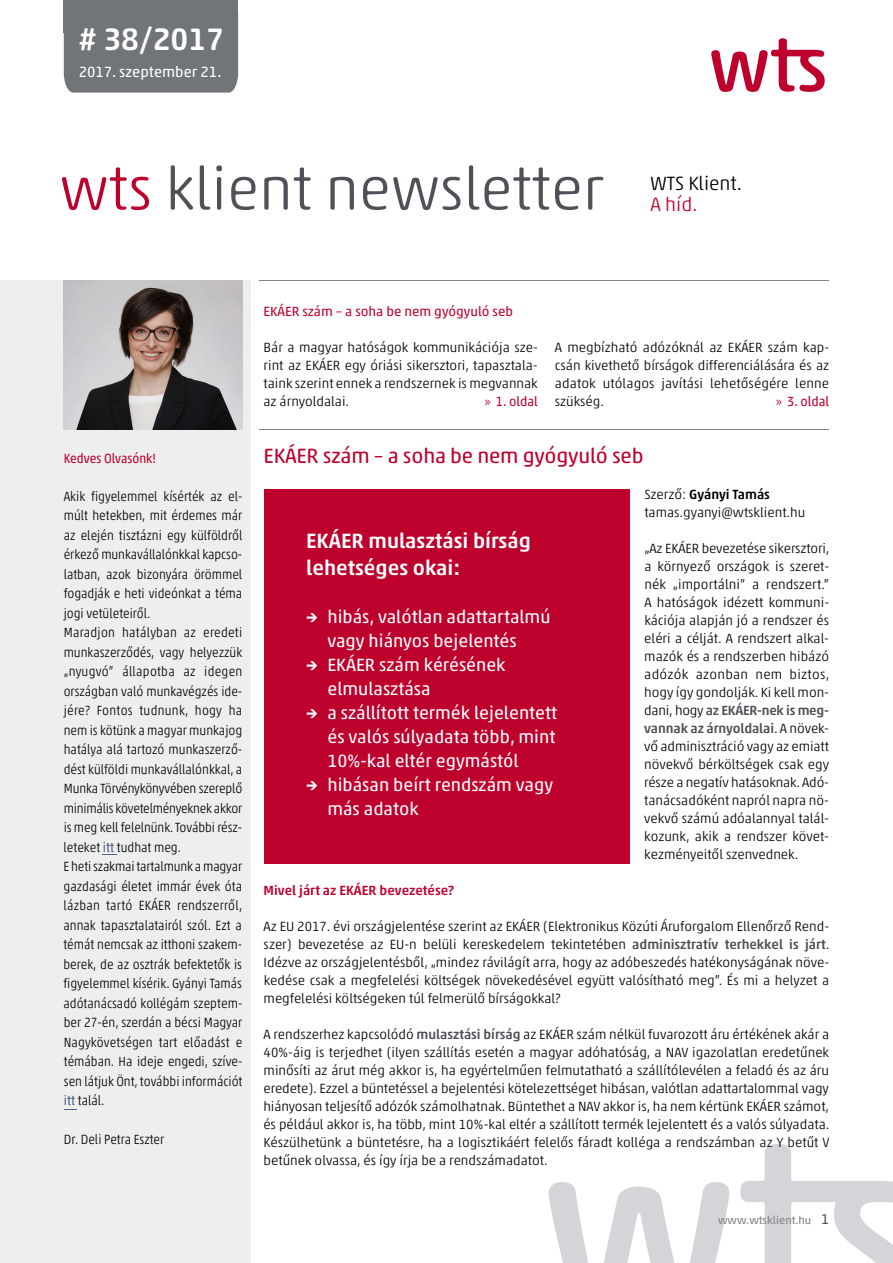
<style>
.page{position:relative;width:893px;height:1263px;background:#fff}
.page>*{position:absolute;margin:0;border:0;box-sizing:border-box;transform-origin:0 0}
.t1{font:300 60px "Akko Rounded Pro";color:#4e5157}
.t2{font:500 31.5px "Akko Rounded Pro";color:#fff}
.t3{font:500 21px/27px "Akko Pro";color:#fff}
.t4{font:21px "Akko Rounded Pro";letter-spacing:-.01em;color:#be002d}
.t5{font:300 19.5px "Akko Rounded Pro";color:#000}
.t6{font:300 19.5px "Akko Rounded Pro";color:#be002d}
.t7{font:18px/24px "Akko Pro";color:#fff}
.t8{font:15px "Akko Rounded Pro";color:#fff}
.t9{font:300 13.5px/18px "Akko Pro";color:#000;text-align:justify}
.t10{font:300 13.5px/19.5px "Akko Pro";color:#000;scale:.9 1}
.t11{font:13.5px "Akko Pro";color:#be002d}
.t12{font:500 13.5px "Akko Pro";color:#be002d}
.t13{font:13.5px "Akko Pro";color:#be002d;scale:.95 1}
.t14{font:13.5px "Akko Pro";color:#be002d;scale:.9 1}
.t15{font:11.25px "Akko Pro";color:#838589}
.s1{color:#be002d}
.s2{font-weight:400;color:#516184}
.s3{font-weight:300}
.s4{font-weight:500}
.s5{font-weight:500;color:#4e5157}
.s6{font-size:14.25px;color:#4e5157}
</style>
<div class="page">
<svg style="left:549px;top:1182px;width:180px;height:81px"></svg>
<svg style="left:740px;top:1144px;width:153px;height:119px"></svg>
<div style="left:0;top:281px;width:251px;height:982px;background:#edeeee"></div>
<div style="left:64px;top:0;width:174px;height:32px;background:#717479"></div>
<div style="left:64px;top:32px;width:174px;height:61px;background:#717479"></div>
<svg style="left:711px;top:38px;width:114px;height:54px"></svg>
<hr style="left:259px;top:280px;width:570px;height:1px;background:#838589">
<hr style="left:259px;top:429px;width:570px;height:1px;background:#838589">
<img style="left:64px;top:281px;width:178px;height:148px">
<div style="left:264px;top:489px;width:365px;height:374px;background:#be002d"></div>
<svg style="left:102px;top:854px;width:15px;height:1px"></svg>
<h2 class="t2" style="left:79px;top:20px;width:147px"># 38/2017</h2>
<p class="t8" style="left:79px;top:63px;width:144px">2017. szeptember 21.</p>
<h1 class="t1" style="left:60px;top:151px;width:545px"><span class="s1">wts</span> klient newsletter</h1>
<h3 class="t5" style="left:651px;top:171px;width:93px">WTS Klient.</h3>
<h3 class="t6" style="left:651px;top:192px;width:48px">A híd.</h3>
<p class="t14" style="left:64px;top:450px;width:104px">Kedves Olvasónk!</p>
<p class="t10" style="left:63px;top:486px;width:200px">Akik figyelemmel kísérték az el&shy;múlt hetekben, mit érdemes már az elején tisztázni egy külföldről érkező munkavállalónkkal kapcso&shy;latban, azok bizonyára örömmel fogadják e heti videónkat a téma jogi vetületeiről.<br>Maradjon hatályban az eredeti munkaszerződés, vagy helyezzük „nyugvó” állapotba az idegen országban való munkavégzés ide&shy;jére? Fontos tudnunk, hogy ha nem is kötünk a magyar munkajog hatálya alá tartozó munkaszerző&shy;dést külföldi munkavállalónkkal, a<br>Munka Törvénykönyvében szereplő minimális követelményeknek akkor is meg kell felelnünk. További rész&shy;leteket <span class="s2">itt</span> tudhat meg.<br>E heti szakmai tartalmunk a magyar gazdasági életet immár évek óta lázban tartó EKÁER rendszerről, annak tapasztalatairól szól. Ezt a témát nemcsak az itthoni szakem&shy;berek, de az osztrák befektetők is figyelemmel kísérik. Gyányi Tamás adótanácsadó kollégám szeptem&shy;ber 27-én, szerdán a bécsi Magyar<br>Nagykövetségen tart előadást e témában. Ha ideje engedi, szíve&shy;sen látjuk Önt, további információt <span class="s2">itt</span> talál.</p>
<p class="t10" style="left:64px;top:1129px;width:113px">Dr. Deli Petra Eszter</p>
<p class="t11" style="left:264px;top:303px;width:251px">EKÁER szám – a soha be nem gyógyuló seb</p>
<p class="t9" style="left:263px;top:338px;width:276px">Bár a magyar hatóságok kommunikációja sze&shy;rint az EKÁER egy óriási sikersztori, tapasztala&shy;taink szerint ennek a rendszernek is megvannak az árnyoldalai.</p>
<p class="t13" style="left:484px;top:393px;width:58px"><span class="s3">»</span> 1. oldal</p>
<p class="t9" style="left:555px;top:338px;width:276px">A megbízható adózóknál az EKÁER szám kap&shy;csán kivethető bírságok differenciálására és az adatok utólagos javítási lehetőségére lenne szükség.</p>
<p class="t13" style="left:776px;top:393px;width:58px"><span class="s3">»</span> 3. oldal</p>
<h3 class="t4" style="left:264px;top:443px;width:381px">EKÁER szám – a soha be nem gyógyuló seb</h3>
<h3 class="t3" style="left:306px;top:527px;width:226px">EKÁER mulasztási bírság lehetséges okai:</h3>
<h3 class="t7" style="left:327px;top:605px;width:225px;text-indent:-21px"><span class="s4">→</span> hibás, valótlan adattartalmú vagy hiányos bejelentés</h3>
<h3 class="t7" style="left:327px;top:653px;width:180px;text-indent:-21px"><span class="s4">→</span> EKÁER szám kérésének elmulasztása</h3>
<h3 class="t7" style="left:327px;top:701px;width:231px;text-align:justify;text-indent:-21px"><span class="s4">→</span> a szállított termék lejelentett és valós súlyadata több, mint 10%-kal eltér egymástól</h3>
<h3 class="t7" style="left:327px;top:773px;width:227px;text-indent:-21px"><span class="s4">→</span> hibásan beírt rendszám vagy más adatok</h3>
<p class="t9" style="left:644px;top:485px;width:163px">Szerző: <span class="s4">Gyányi Tamás </span>tamas.gyanyi@wtsklient.hu</p>
<p class="t9" style="left:644px;top:539px;width:187px">„Az EKÁER bevezetése sikersztori, a környező országok is szeret&shy;nék „importálni” a rendszert.” A hatóságok idézett kommuni&shy;kációja alapján jó a rendszer és eléri a célját. A rendszert alkal&shy;mazók és a rendszerben hibázó adózók azonban nem biztos, hogy így gondolják. Ki kell mon&shy;dani, hogy <span class="s5">az EKÁER-nek is meg&shy;vannak az árnyoldalai</span>. A növek&shy;vő adminisztráció vagy az emiatt növekvő bérköltségek csak egy része a negatív hatásoknak. Adó&shy;tanácsadóként napról napra nö&shy;vekvő számú adóalannyal talál&shy;kozunk, akik a rendszer követ&shy;kezményeitől szenvednek.</p>
<p class="t12" style="left:264px;top:882px;width:192px">Mivel járt az EKÁER bevezetése?</p>
<p class="t9" style="left:264px;top:917px;width:567px">Az EU 2017. évi országjelentése szerint az EKÁER (Elektronikus Közúti Áruforgalom Ellenőrző Rend&shy;szer) bevezetése az EU-n belüli kereskedelem tekintetében <span class="s5">adminisztratív terhekkel is járt</span>.<br>Idézve az országjelentésből, „mindez rávilágít arra, hogy az adóbeszedés hatékonyságának növe&shy;kedése csak a megfelelési költségek növekedésével együtt valósítható meg”. És mi a helyzet a megfelelési költségeken túl felmerülő bírságokkal?</p>
<p class="t9" style="left:263px;top:1025px;width:568px">A rendszerhez kapcsolódó <span class="s5">mulasztási bírság</span> az EKÁER szám nélkül fuvarozott áru értékének akár a 40%-áig is terjedhet (ilyen szállítás esetén a magyar adóhatóság, a NAV igazolatlan eredetűnek minősíti az árut még akkor is, ha egyértelműen felmutatható a szállítólevélen a feladó és az áru eredete). Ezzel a büntetéssel a bejelentési kötelezettséget hibásan, valótlan adattartalommal vagy hiányosan teljesítő adózók számolhatnak. Büntethet a NAV akkor is, ha nem kértünk EKÁER számot, és például akkor is, ha több, mint 10%-kal eltér a szállított termék lejelentett és a valós súlyadata.<br>Készülhetünk a büntetésre, ha a logisztikáért felelős fáradt kolléga a rendszámban az Y betűt V betűnek olvassa, és így írja be a rendszámadatot.</p>
<p class="t15" style="left:718px;top:1213px;width:113px">www.wtsklient.hu <span class="s6">1</span></p>
</div>
